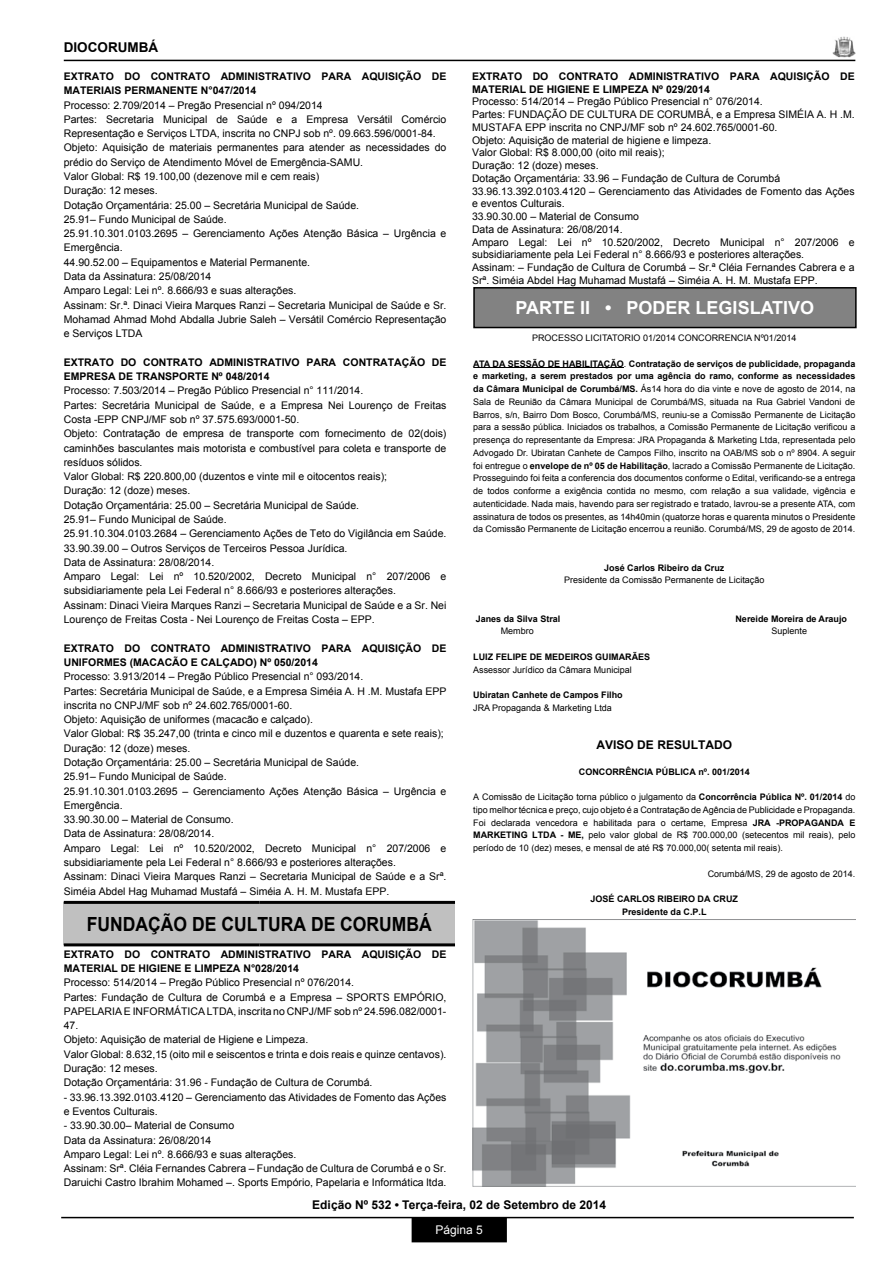
<style>
.page{position:relative;width:893px;height:1263px;background:#fff}
.page>*{position:absolute;margin:0;border:0;box-sizing:border-box;transform-origin:0 0}
.t1{font:700 19.5px "Arial";color:#000;scale:.9 1}
.t2{font:700 18px "Arial";color:#fff}
.t3{font:700 13.5px "Arial";color:#000}
.t4{font:700 12px "Arial";color:#000}
.t5{font:12px "Arial";color:#fff}
.t6{font:10.5px/14.2px "Arial";color:#000}
.t7{font:700 10.5px/14.2px "Arial";color:#000}
.t8{font:9px/12.8px "Arial";color:#000;text-align:justify}
.t9{font:700 9px/12.8px "Arial";color:#000;text-align:center}
.s1{font-weight:700}
</style>
<div class="page">
<div style="left:412px;top:1218px;width:94px;height:23px;background:#000"></div>
<div style="left:412px;top:1217px;width:95px;height:25px;border:2px solid #000"></div>
<hr style="left:61px;top:1217px;width:793px;height:1px;background:#000">
<hr style="left:64px;top:60px;width:791px;height:1px;background:#000">
<img style="left:832px;top:36px;width:23px;height:21px">
<div style="left:64px;top:902px;width:391px;height:43px;background:#c0c0c0"></div>
<hr style="left:259px;top:943px;width:196px;height:3px;background:#000">
<hr style="left:64px;top:901px;width:195px;height:3px;background:#000">
<hr style="left:259px;top:901px;width:196px;height:3px;background:#000">
<hr style="left:64px;top:943px;width:195px;height:3px;background:#000">
<hr style="left:473px;top:367px;width:151px;height:1px;background:#000">
<div style="left:474px;top:288px;width:382px;height:40px;background:#828282"></div>
<div style="left:473px;top:287px;width:384px;height:41px;border:2px solid #000"></div>
<img style="left:472px;top:919px;width:383px;height:267px">
<p class="t3" style="left:64px;top:38px;width:96px">DIOCORUMBÁ</p>
<p class="t7" style="left:64px;top:69px;width:384px">EXTRATO DO CONTRATO ADMINISTRATIVO PARA AQUISIÇÃO DE<br>MATERIAIS PERMANENTE N°047/2014</p>
<p class="t6" style="left:64px;top:98px;width:384px">Processo: 2.709/2014 – Pregão Presencial nº 094/2014<br>Partes: Secretaria Municipal de Saúde e a Empresa Versátil Comércio Representação e Serviços LTDA, inscrita no CNPJ sob nº. 09.663.596/0001-84.<br>Objeto: Aquisição de materiais permanentes para atender as necessidades do prédio do Serviço de Atendimento Móvel de Emergência-SAMU.<br>Valor Global: R$ 19.100,00 (dezenove mil e cem reais)<br>Duração: 12 meses.<br>Dotação Orçamentária: 25.00 – Secretária Municipal de Saúde.<br>25.91– Fundo Municipal de Saúde.<br>25.91.10.301.0103.2695 – Gerenciamento Ações Atenção Básica – Urgência e Emergência.<br>44.90.52.00 – Equipamentos e Material Permanente.<br>Data da Assinatura: 25/08/2014<br>Amparo Legal: Lei nº. 8.666/93 e suas alterações.<br>Assinam: Sr.ª. Dinaci Vieira Marques Ranzi – Secretaria Municipal de Saúde e Sr.<br>Mohamad Ahmad Mohd Abdalla Jubrie Saleh – Versátil Comércio Representação e Serviços LTDA</p>
<p class="t7" style="left:64px;top:355px;width:384px">EXTRATO DO CONTRATO ADMINISTRATIVO PARA CONTRATAÇÃO DE<br>EMPRESA DE TRANSPORTE Nº 048/2014</p>
<p class="t6" style="left:64px;top:384px;width:384px">Processo: 7.503/2014 – Pregão Público Presencial n° 111/2014.<br>Partes: Secretária Municipal de Saúde, e a Empresa Nei Lourenço de Freitas Costa -EPP CNPJ/MF sob nº 37.575.693/0001-50.<br>Objeto: Contratação de empresa de transporte com fornecimento de 02(dois) caminhões basculantes mais motorista e combustível para coleta e transporte de resíduos sólidos.<br>Valor Global: R$ 220.800,00 (duzentos e vinte mil e oitocentos reais);<br>Duração: 12 (doze) meses.<br>Dotação Orçamentária: 25.00 – Secretária Municipal de Saúde.<br>25.91– Fundo Municipal de Saúde.<br>25.91.10.304.0103.2684 – Gerenciamento Ações de Teto do Vigilância em Saúde.<br>33.90.39.00 – Outros Serviços de Terceiros Pessoa Jurídica.<br>Data de Assinatura: 28/08/2014.<br>Amparo Legal: Lei nº 10.520/2002, Decreto Municipal n° 207/2006 e subsidiariamente pela Lei Federal n° 8.666/93 e posteriores alterações.<br>Assinam: Dinaci Vieira Marques Ranzi – Secretaria Municipal de Saúde e a Sr. Nei Lourenço de Freitas Costa - Nei Lourenço de Freitas Costa – EPP.</p>
<p class="t7" style="left:64px;top:641px;width:384px">EXTRATO DO CONTRATO ADMINISTRATIVO PARA AQUISIÇÃO DE<br>UNIFORMES (MACACÃO E CALÇADO) Nº 050/2014</p>
<p class="t6" style="left:64px;top:669px;width:384px">Processo: 3.913/2014 – Pregão Público Presencial n° 093/2014.<br>Partes: Secretária Municipal de Saúde, e a Empresa Siméia A. H .M. Mustafa EPP inscrita no CNPJ/MF sob nº 24.602.765/0001-60.<br>Objeto: Aquisição de uniformes (macacão e calçado).<br>Valor Global: R$ 35.247,00 (trinta e cinco mil e duzentos e quarenta e sete reais); Duração: 12 (doze) meses.<br>Dotação Orçamentária: 25.00 – Secretária Municipal de Saúde.<br>25.91– Fundo Municipal de Saúde.<br>25.91.10.301.0103.2695 – Gerenciamento Ações Atenção Básica – Urgência e Emergência.<br>33.90.30.00 – Material de Consumo.<br>Data de Assinatura: 28/08/2014.<br>Amparo Legal: Lei nº 10.520/2002, Decreto Municipal n° 207/2006 e subsidiariamente pela Lei Federal n° 8.666/93 e posteriores alterações.<br>Assinam: Dinaci Vieira Marques Ranzi – Secretaria Municipal de Saúde e a Srª.<br>Siméia Abdel Hag Muhamad Mustafá – Siméia A. H. M. Mustafa EPP.</p>
<h1 class="t1" style="left:87px;top:911px;width:385px">FUNDAÇÃO DE CULTURA DE CORUMBÁ</h1>
<p class="t7" style="left:64px;top:947px;width:384px">EXTRATO DO CONTRATO ADMINISTRATIVO PARA AQUISIÇÃO DE<br>MATERIAL DE HIGIENE E LIMPEZA N°028/2014</p>
<p class="t6" style="left:64px;top:975px;width:384px">Processo: 514/2014 – Pregão Público Presencial nº 076/2014.<br>Partes: Fundação de Cultura de Corumbá e a Empresa – SPORTS EMPÓRIO, PAPELARIA E INFORMÁTICA LTDA, inscrita no CNPJ/MF sob nº 24.596.082/0001- 47.<br>Objeto: Aquisição de material de Higiene e Limpeza.<br>Valor Global: 8.632,15 (oito mil e seiscentos e trinta e dois reais e quinze centavos).<br>Duração: 12 meses.<br>Dotação Orçamentária: 31.96 - Fundação de Cultura de Corumbá.</p>
<p class="t6" style="left:64px;top:1090px;width:384px">- 33.96.13.392.0103.4120 – Gerenciamento das Atividades de Fomento das Ações e Eventos Culturais.</p>
<p class="t6" style="left:64px;top:1118px;width:384px">- 33.90.30.00– Material de Consumo<br>Data da Assinatura: 26/08/2014<br>Amparo Legal: Lei nº. 8.666/93 e suas alterações.<br>Assinam: Srª. Cléia Fernandes Cabrera – Fundação de Cultura de Corumbá e o Sr.<br>Daruichi Castro Ibrahim Mohamed –. Sports Empório, Papelaria e Informática ltda.</p>
<p class="t7" style="left:472px;top:70px;width:384px;line-height:12.8px">EXTRATO DO CONTRATO ADMINISTRATIVO PARA AQUISIÇÃO DE<br>MATERIAL DE HIGIENE E LIMPEZA Nº 029/2014</p>
<p class="t6" style="left:472px;top:95px;width:384px;line-height:12.8px">Processo: 514/2014 – Pregão Público Presencial n° 076/2014.<br>Partes: FUNDAÇÃO DE CULTURA DE CORUMBÁ, e a Empresa SIMÉIA A. H .M.<br>MUSTAFA EPP inscrita no CNPJ/MF sob nº 24.602.765/0001-60.<br>Objeto: Aquisição de material de higiene e limpeza.<br>Valor Global: R$ 8.000,00 (oito mil reais);<br>Duração: 12 (doze) meses.<br>Dotação Orçamentária: 33.96 – Fundação de Cultura de Corumbá 33.96.13.392.0103.4120 – Gerenciamento das Atividades de Fomento das Ações e eventos Culturais.<br>33.90.30.00 – Material de Consumo<br>Data de Assinatura: 26/08/2014.<br>Amparo Legal: Lei nº 10.520/2002, Decreto Municipal n° 207/2006 e subsidiariamente pela Lei Federal n° 8.666/93 e posteriores alterações.<br>Assinam: – Fundação de Cultura de Corumbá – Sr.ª Cléia Fernandes Cabrera e a Srª. Siméia Abdel Hag Muhamad Mustafá – Siméia A. H. M. Mustafa EPP.</p>
<h2 class="t2" style="left:516px;top:296px;width:300px">PARTE II • PODER LEGISLATIVO</h2>
<p class="t8" style="left:532px;top:332px;width:266px">PROCESSO LICITATORIO 01/2014 CONCORRENCIA Nº01/2014</p>
<p class="t8" style="left:473px;top:357px;width:384px"><span class="s1">ATA DA SESSÃO DE HABILITAÇÃO</span>. <span class="s1">Contratação de serviços de publicidade, propaganda e marketing, a serem prestados por uma agência do ramo, conforme as necessidades da Câmara Municipal de Corumbá/MS.</span> Ás14 hora do dia vinte e nove de agosto de 2014, na Sala de Reunião da Câmara Municipal de Corumbá/MS, situada na Rua Gabriel Vandoni de Barros, s/n, Bairro Dom Bosco, Corumbá/MS, reuniu-se a Comissão Permanente de Licitação para a sessão pública. Iniciados os trabalhos, a Comissão Permanente de Licitação verificou a presença do representante da Empresa: JRA Propaganda &amp; Marketing Ltda, representada pelo Advogado Dr. Ubiratan Canhete de Campos Filho, inscrito na OAB/MS sob o nº 8904. A seguir foi entregue o <span class="s1">envelope de nº 05 de Habilitação</span>, lacrado a Comissão Permanente de Licitação.<br>Prosseguindo foi feita a conferencia dos documentos conforme o Edital, verificando-se a entrega de todos conforme a exigência contida no mesmo, com relação a sua validade, vigência e autenticidade. Nada mais, havendo para ser registrado e tratado, lavrou-se a presente ATA, com assinatura de todos os presentes, as 14h40min (quatorze horas e quarenta minutos o Presidente da Comissão Permanente de Licitação encerrou a reunião. Corumbá/MS, 29 de agosto de 2014.</p>
<p class="t9" style="left:604px;top:561px;width:122px">José Carlos Ribeiro da Cruz</p>
<p class="t8" style="left:564px;top:574px;width:202px">Presidente da Comissão Permanente de Licitação</p>
<p class="t9" style="left:476px;top:612px;width:86px">Janes da Silva Stral</p>
<p class="t9" style="left:735px;top:612px;width:113px">Nereide Moreira de Araujo</p>
<p class="t8" style="left:501px;top:625px;width:35px">Membro</p>
<p class="t8" style="left:771px;top:625px;width:37px">Suplente</p>
<p class="t9" style="left:473px;top:651px;width:179px">LUIZ FELIPE DE MEDEIROS GUIMARÃES</p>
<p class="t8" style="left:473px;top:663px;width:160px">Assessor Jurídico da Câmara Municipal</p>
<p class="t9" style="left:473px;top:689px;width:151px">Ubiratan Canhete de Campos Filho</p>
<p class="t8" style="left:473px;top:701px;width:140px">JRA Propaganda &amp; Marketing Ltda</p>
<p class="t4" style="left:597px;top:737px;width:137px">AVISO DE RESULTADO</p>
<p class="t9" style="left:579px;top:765px;width:172px">CONCORRÊNCIA PÚBLICA nº. 001/2014</p>
<p class="t8" style="left:473px;top:791px;width:384px">A Comissão de Licitação torna público o julgamento da <span class="s1">Concorrência Pública Nº. 01/2014</span> do tipo melhor técnica e preço, cujo objeto é a Contratação de Agência de Publicidade e Propaganda.<br>Foi declarada vencedora e habilitada para o certame, Empresa <span class="s1">JRA -PROPAGANDA E MARKETING LTDA - ME,</span> pelo valor global de R$ 700.000,00 (setecentos mil reais), pelo período de 10 (dez) meses, e mensal de até R$ 70.000,00( setenta mil reais).</p>
<p class="t8" style="left:708px;top:867px;width:149px">Corumbá/MS, 29 de agosto de 2014.</p>
<p class="t9" style="left:591px;top:893px;width:149px">JOSÉ CARLOS RIBEIRO DA CRUZ<br>Presidente da C.P.L</p>
<p class="t4" style="left:312px;top:1197px;width:295px">Edição Nº 532 • Terça-feira, 02 de Setembro de 2014</p>
<p class="t5" style="left:436px;top:1222px;width:49px">Página 5</p>
</div>
